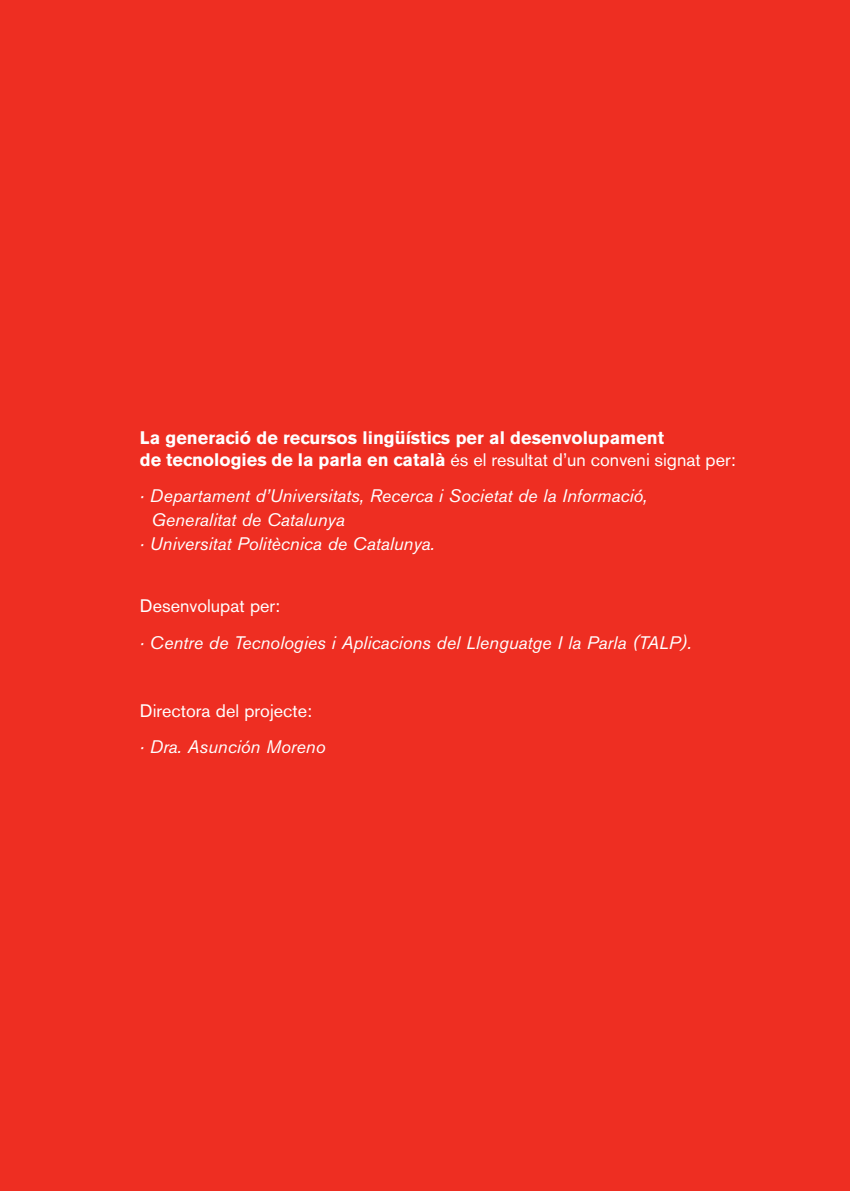
<style>
.page{position:relative;width:851px;height:1191px;background:#fff}
.page>*{position:absolute;margin:0;border:0;box-sizing:border-box;transform-origin:0 0}
.t1{font:italic 18px "Akzidenz Grotesk BE";color:#fff}
.t2{font:700 18px/21.6px "Akzidenz Grotesk BE";color:#fff}
.t3{font:18px "Akzidenz Grotesk BE";color:#fff}
.s1{font-weight:400}
</style>
<div class="page">
<div style="left:0;top:0;width:850px;height:1191px;background:#ee2e22"></div>
<p class="t2" style="left:140px;top:429px;width:597px">La generació de recursos lingüístics per al desenvolupament<br>de tecnologies de la parla en català <span class="s1">és el resultat d’un conveni signat per:</span></p>
<p class="t1" style="left:140px;top:489px;width:509px">· Departament d’Universitats, Recerca i Societat de la Informació,</p>
<p class="t1" style="left:151px;top:513px;width:195px">Generalitat de Catalunya</p>
<p class="t1" style="left:140px;top:537px;width:296px">· Universitat Politècnica de Catalunya.</p>
<p class="t3" style="left:140px;top:600px;width:141px">Desenvolupat per:</p>
<p class="t1" style="left:140px;top:636px;width:553px">· Centre de Tecnologies i Aplicacions del Llenguatge I la Parla (TALP).</p>
<p class="t3" style="left:140px;top:704px;width:173px">Directora del projecte:</p>
<p class="t1" style="left:140px;top:740px;width:187px">· Dra. Asunción Moreno</p>
</div>
